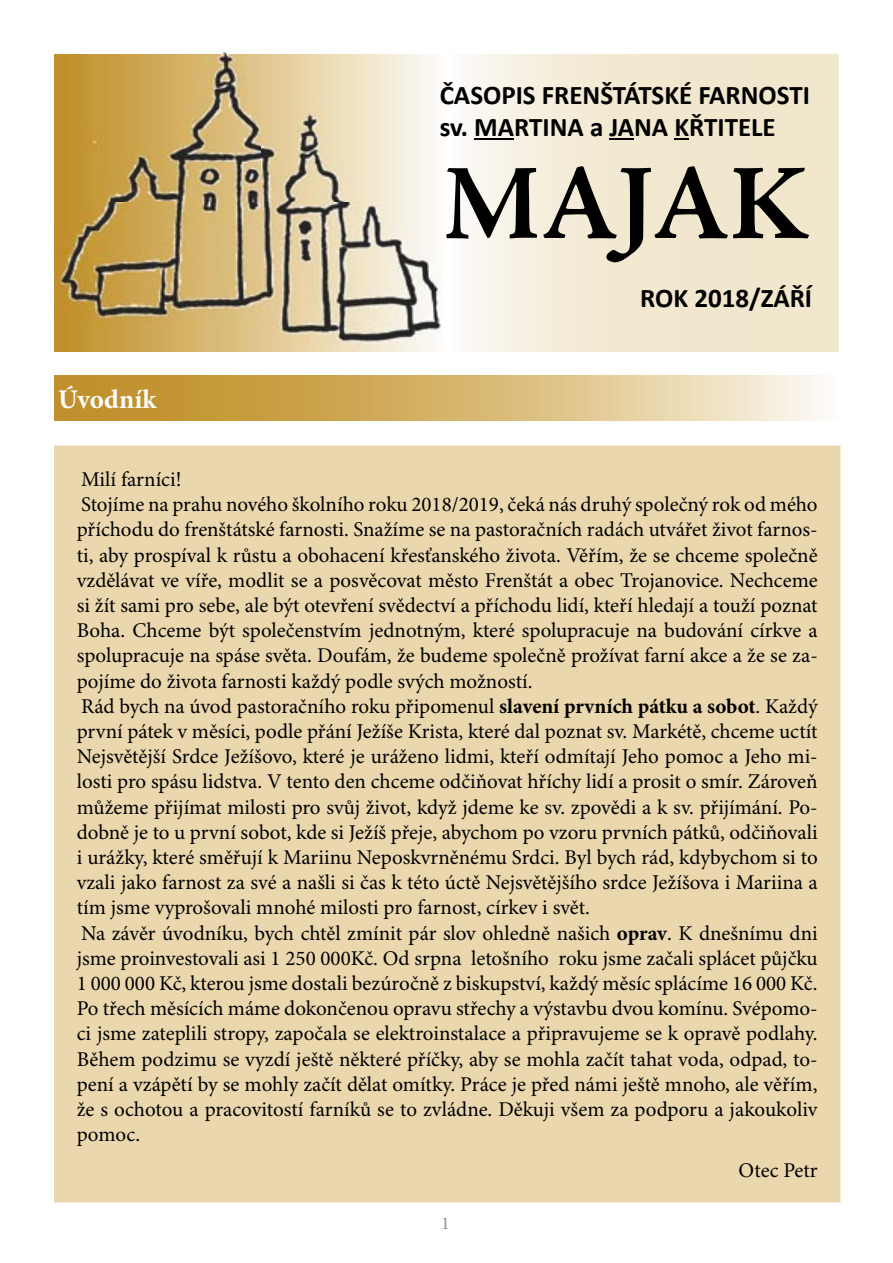
<style>
.page{position:relative;width:893px;height:1263px;background:#fff}
.page>*{position:absolute;margin:0;border:0;box-sizing:border-box;transform-origin:0 0}
.t1{font:700 108px "Adobe Jenson Pro";letter-spacing:-.015em;color:#000}
.t2{font:700 27px/32.4px "Calibri";color:#000}
.t3{font:700 27px "Minion Pro";color:#fff}
.t4{font:21px/25.2px "Minion Pro";color:#000}
.t5{font:18px "Minion Pro";color:#939393}
.s1{font-weight:700}
</style>
<div class="page">
<div style="left:470px;top:54px;width:369px;height:297px;background:linear-gradient(to right,#f7f2e5,#efe3c5)"></div>
<img style="left:78px;top:351px;width:357px;height:1px">
<img style="left:54px;top:54px;width:388px;height:297px">
<hr style="left:474px;top:138px;width:40px;height:2px;background:#000">
<hr style="left:609px;top:138px;width:25px;height:2px;background:#000">
<svg style="left:674px;top:138px;width:15px;height:2px"></svg>
<div style="left:54px;top:446px;width:786px;height:756px;background:#ead7ad"></div>
<svg style="left:54px;top:376px;width:767px;height:45px;background:#d7b874"></svg>
<p class="t3" style="left:58px;top:383px;width:100px">Úvodník</p>
<p class="t2" style="left:440px;top:79px;width:372px">ČASOPIS FRENŠTÁTSKÉ FARNOSTI sv. MARTINA a JANA KŘTITELE</p>
<h1 class="t1" style="left:443px;top:143px;width:367px">MAJAK</h1>
<p class="t2" style="left:640px;top:281px;width:173px">ROK 2018/ZÁŘÍ</p>
<p class="t4" style="left:77px;top:468px;width:742px">Milí farníci!<br>Stojíme na prahu nového školního roku 2018/2019, čeká nás druhý společný rok od mého příchodu do frenštátské farnosti. Snažíme se na pastoračních radách utvářet život farnos&shy;ti, aby prospíval k růstu a obohacení křesťanského života. Věřím, že se chceme společně vzdělávat ve víře, modlit se a posvěcovat město Frenštát a obec Trojanovice. Nechceme si žít sami pro sebe, ale být otevření svědectví a příchodu lidí, kteří hledají a touží poznat Boha. Chceme být společenstvím jednotným, které spolupracuje na budování církve a spolupracuje na spáse světa. Doufám, že budeme společně prožívat farní akce a že se za&shy;pojíme do života farnosti každý podle svých možností.<br>Rád bych na úvod pastoračního roku připomenul <span class="s1">slavení prvních pátku a sobot</span>. Každý první pátek v měsíci, podle přání Ježíše Krista, které dal poznat sv. Markétě, chceme uctít Nejsvětější Srdce Ježíšovo, které je uráženo lidmi, kteří odmítají Jeho pomoc a Jeho mi&shy;losti pro spásu lidstva. V tento den chceme odčiňovat hříchy lidí a prosit o smír. Zároveň můžeme přijímat milosti pro svůj život, když jdeme ke sv. zpovědi a k sv. přijímání. Po&shy;dobně je to u první sobot, kde si Ježíš přeje, abychom po vzoru prvních pátků, odčiňovali i urážky, které směřují k Mariinu Neposkvrněnému Srdci. Byl bych rád, kdybychom si to vzali jako farnost za své a našli si čas k této úctě Nejsvětějšího srdce Ježíšova i Mariina a tím jsme vyprošovali mnohé milosti pro farnost, církev i svět.<br>Na závěr úvodníku, bych chtěl zmínit pár slov ohledně našich <span class="s1">oprav</span>. K dnešnímu dni jsme proinvestovali asi 1 250 000Kč. Od srpna letošního roku jsme začali splácet půjčku 1 000 000 Kč, kterou jsme dostali bezúročně z biskupství, každý měsíc splácíme 16 000 Kč.<br>Po třech měsících máme dokončenou opravu střechy a výstavbu dvou komínu. Svépomo&shy;ci jsme zateplili stropy, započala se elektroinstalace a připravujeme se k opravě podlahy.<br>Během podzimu se vyzdí ještě některé příčky, aby se mohla začít tahat voda, odpad, to&shy;pení a vzápětí by se mohly začít dělat omítky. Práce je před námi ještě mnoho, ale věřím, že s ochotou a pracovitostí farníků se to zvládne. Děkuji všem za podporu a jakoukoliv pomoc.</p>
<p class="t4" style="left:739px;top:1159px;width:81px">Otec Petr</p>
<p class="t5" style="left:441px;top:1213px;width:10px">1</p>
</div>
